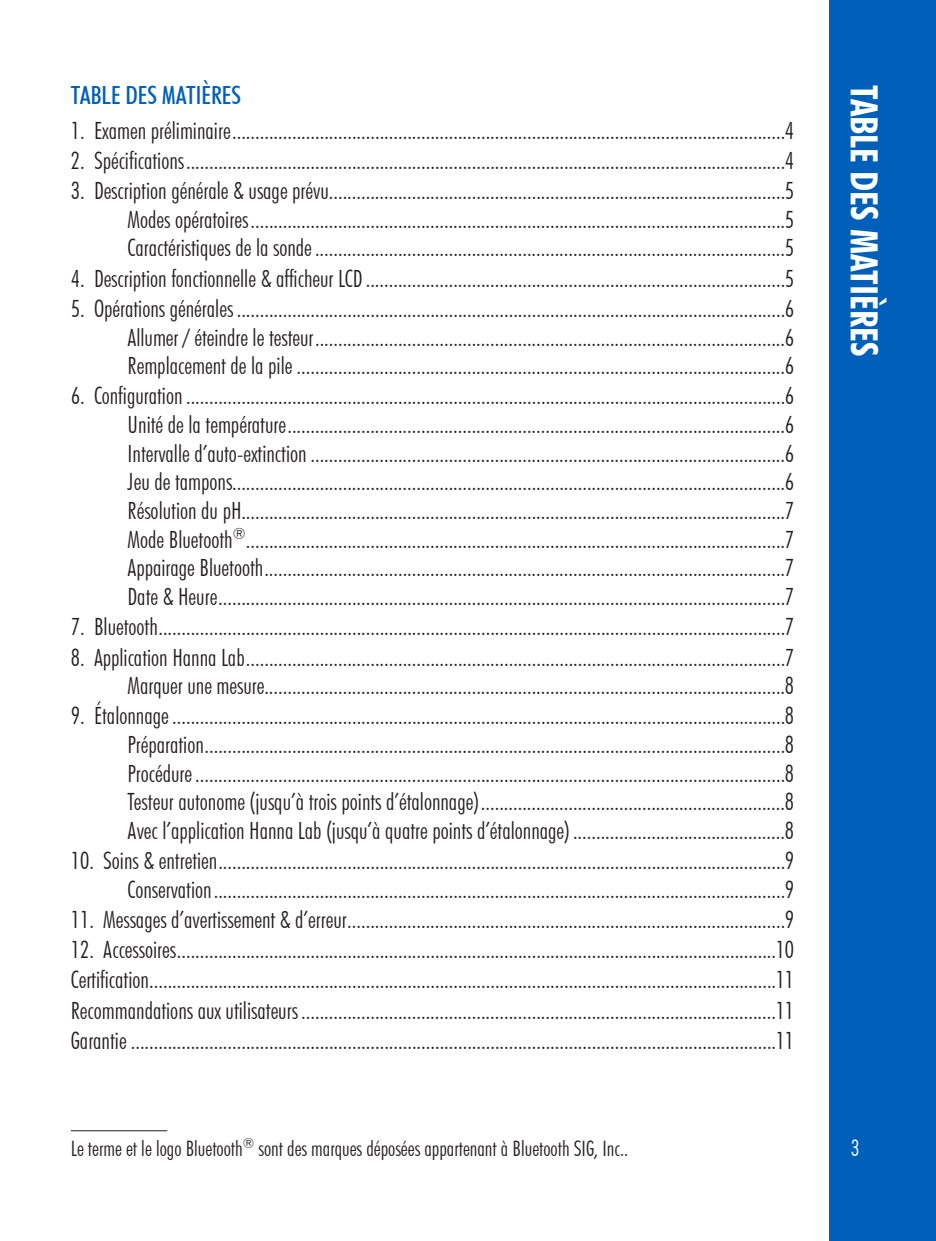
<style>
.page{position:relative;width:936px;height:1241px;background:#fff}
.page>*{position:absolute;margin:0;border:0;box-sizing:border-box;transform-origin:0 0}
.t1{font:700 condensed 37.5px "Futura BT";color:#fff}
.Subtitle_L1B{font:500 condensed 25px "Futura BT";color:#005fb9}
.t2{font:300 condensed 23.75px "Futura BT";color:#231f20}
.t3{font:300 condensed 22.5px "Futura BT";color:#fff}
.Footnote{font:300 condensed 21.25px "Futura BT";color:#231f20}
</style>
<div class="page">
<div style="left:829px;top:0;width:106px;height:1240px;background:#005fb9"></div>
<hr style="left:71px;top:1130px;width:96px;height:1px;background:#231f20">
<p class="Subtitle_L1B" style="left:71px;top:80px;width:172px">TABLE DES MATIÈRES</p>
<p class="t2" style="left:71px;top:116px;width:724px">1. Examen préliminaire........................................................................................................................4</p>
<p class="t2" style="left:71px;top:146px;width:724px">2. Spécifications..................................................................................................................................4</p>
<p class="t2" style="left:71px;top:176px;width:724px">3. Description générale &amp; usage prévu...................................................................................................5</p>
<p class="t2" style="left:128px;top:205px;width:668px">Modes opératoires....................................................................................................................5</p>
<p class="t2" style="left:128px;top:233px;width:668px">Caractéristiques de la sonde......................................................................................................5</p>
<p class="t2" style="left:71px;top:264px;width:724px">4. Description fonctionnelle &amp; afficheur LCD ...........................................................................................5</p>
<p class="t2" style="left:71px;top:294px;width:724px">5. Opérations générales .......................................................................................................................6</p>
<p class="t2" style="left:128px;top:323px;width:668px">Allumer / éteindre le testeur......................................................................................................6</p>
<p class="t2" style="left:128px;top:351px;width:668px">Remplacement de la pile ..........................................................................................................6</p>
<p class="t2" style="left:71px;top:381px;width:724px">6. Configuration..................................................................................................................................6</p>
<p class="t2" style="left:128px;top:410px;width:668px">Unité de la température............................................................................................................6</p>
<p class="t2" style="left:128px;top:438px;width:668px">Intervalle d’auto-extinction .......................................................................................................6</p>
<p class="t2" style="left:128px;top:467px;width:668px">Jeu de tampons........................................................................................................................6</p>
<p class="t2" style="left:128px;top:495px;width:668px">Résolution du pH......................................................................................................................7</p>
<p class="t2" style="left:128px;top:525px;width:668px">Mode Bluetooth<sup>®</sup>.....................................................................................................................7</p>
<p class="t2" style="left:128px;top:553px;width:668px">Appairage Bluetooth.................................................................................................................7</p>
<p class="t2" style="left:128px;top:582px;width:668px">Date &amp; Heure...........................................................................................................................7</p>
<p class="t2" style="left:71px;top:612px;width:724px">7. Bluetooth........................................................................................................................................7</p>
<p class="t2" style="left:71px;top:642px;width:724px">8. Application Hanna Lab.....................................................................................................................7</p>
<p class="t2" style="left:128px;top:671px;width:668px">Marquer une mesure.................................................................................................................8</p>
<p class="t2" style="left:71px;top:701px;width:724px">9. Étalonnage.....................................................................................................................................8</p>
<p class="t2" style="left:128px;top:730px;width:668px">Préparation..............................................................................................................................8</p>
<p class="t2" style="left:128px;top:758px;width:668px">Procédure................................................................................................................................8</p>
<p class="t2" style="left:128px;top:787px;width:668px">Testeur autonome (jusqu’à trois points d’étalonnage)..................................................................8</p>
<p class="t2" style="left:128px;top:815px;width:668px">Avec l’application Hanna Lab (jusqu’à quatre points d’étalonnage) ..............................................8</p>
<p class="t2" style="left:71px;top:846px;width:724px">10. Soins &amp; entretien...........................................................................................................................9</p>
<p class="t2" style="left:128px;top:874px;width:668px">Conservation............................................................................................................................9</p>
<p class="t2" style="left:71px;top:904px;width:724px">11. Messages d’avertissement &amp; d’erreur...............................................................................................9</p>
<p class="t2" style="left:71px;top:935px;width:724px">12. Accessoires..................................................................................................................................10</p>
<p class="t2" style="left:71px;top:965px;width:724px">Certification........................................................................................................................................11</p>
<p class="t2" style="left:71px;top:995px;width:724px">Recommandations aux utilisateurs .......................................................................................................11</p>
<p class="t2" style="left:71px;top:1026px;width:724px">Garantie ............................................................................................................................................11</p>
<p class="Footnote" style="left:71px;top:1135px;width:559px">Le terme et le logo Bluetooth<sup>®</sup> sont des marques déposées appartenant à Bluetooth SIG, Inc..</p>
<h1 class="t1" style="left:887px;top:85px;width:273px;rotate:90deg">TABLE des matières</h1>
<p class="t3" style="left:850px;top:1133px;width:10px">3</p>
</div>
